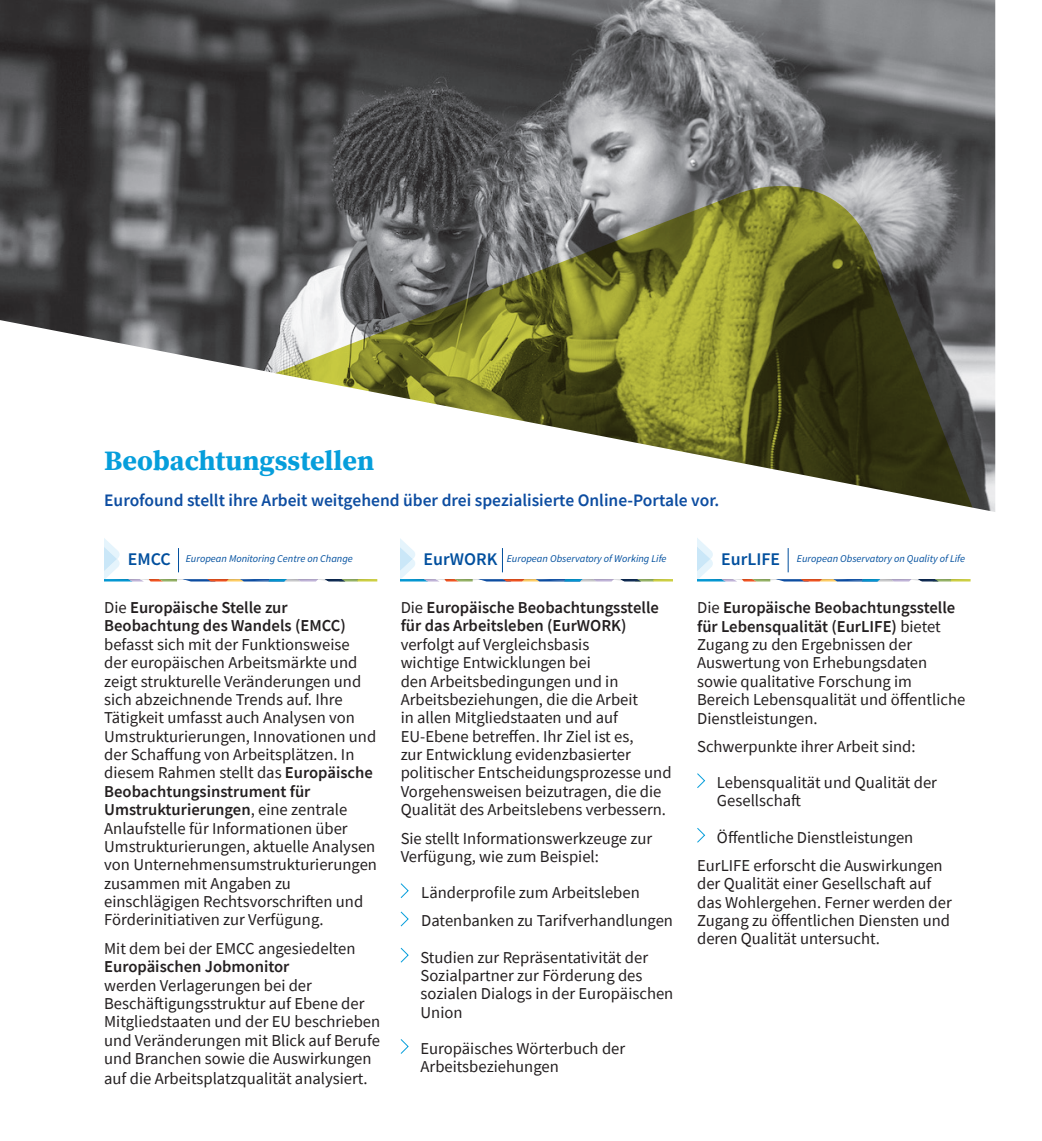
<style>
.page{position:relative;width:1042px;height:1141px;background:#fff}
.page>*{position:absolute;margin:0;border:0;box-sizing:border-box;transform-origin:0 0}
.Serif_Subhead__2{font:700 28px "Source Serif Pro";color:#069edb}
.EF_Body_9_5pt{font:600 17.5px "Source Sans Pro";color:#0d4da1}
.EF_Body_9_5pt-2{font:16.62px/18.4px "Source Sans Pro";color:#231f20}
.t1{font:italic 10.33px "Source Sans Pro";color:#014f9e}
.s1{font-weight:600;font-style:normal;font-size:17.85px}
.s2{font-weight:600}
</style>
<div class="page">
<img style="left:0;top:0;width:995px;height:156px">
<svg style="left:0;top:156px;width:996px;height:164px;background:#6b6c5b"></svg>
<svg style="left:0;top:320px;width:996px;height:262px"></svg>
<svg style="left:104px;top:535px;width:273px;height:47px"></svg>
<svg style="left:401px;top:535px;width:272px;height:47px"></svg>
<svg style="left:400px;top:883px;width:9px;height:15px"></svg>
<svg style="left:400px;top:911px;width:9px;height:16px"></svg>
<svg style="left:400px;top:947px;width:9px;height:16px"></svg>
<svg style="left:400px;top:1039px;width:9px;height:15px"></svg>
<svg style="left:697px;top:535px;width:273px;height:47px"></svg>
<svg style="left:697px;top:773px;width:9px;height:15px"></svg>
<svg style="left:697px;top:828px;width:9px;height:15px"></svg>
<p class="Serif_Subhead__2" style="left:104px;top:445px;width:272px">Beobachtungsstellen</p>
<p class="EF_Body_9_5pt" style="left:104px;top:489px;width:617px">Eurofound stellt ihre Arbeit weitgehend über drei spezialisierte Online-Portale vor.</p>
<p class="t1" style="left:128px;top:552px;width:226px"><span class="s1">EMCC</span> European Monitoring Centre on Change</p>
<p class="EF_Body_9_5pt-2" style="left:104px;top:598px;width:274px">Die <span class="s2">Europäische Stelle zur Beobachtung des Wandels (EMCC) </span>befasst sich mit der Funktionsweise der europäischen Arbeitsmärkte und zeigt strukturelle Veränderungen und sich abzeichnende Trends auf. Ihre Tätigkeit umfasst auch Analysen von Umstrukturierungen, Innovationen und der Schaffung von Arbeitsplätzen. In diesem Rahmen stellt das <span class="s2">Europäische Beobachtungsinstrument für Umstrukturierungen</span>, eine zentrale Anlaufstelle für Informationen über Umstrukturierungen, aktuelle Analysen von Unternehmensumstrukturierungen zusammen mit Angaben zu einschlägigen Rechtsvorschriften und Förderinitiativen zur Verfügung.</p>
<p class="EF_Body_9_5pt-2" style="left:104px;top:939px;width:278px">Mit dem bei der EMCC angesiedelten <span class="s2">Europäischen Jobmonitor<br></span>werden Verlagerungen bei der Beschäftigungsstruktur auf Ebene der Mitgliedstaaten und der EU beschrieben und Veränderungen mit Blick auf Berufe und Branchen sowie die Auswirkungen</p>
<p class="EF_Body_9_5pt-2" style="left:104px;top:1069px;width:265px">auf die Arbeitsplatzqualität analysiert.</p>
<p class="t1" style="left:424px;top:552px;width:244px"><span class="s1">EurWORK</span> European Observatory of Working Life</p>
<p class="EF_Body_9_5pt-2" style="left:401px;top:598px;width:272px">Die <span class="s2">Europäische Beobachtungsstelle für das Arbeitsleben (EurWORK) </span>verfolgt auf Vergleichsbasis<br>wichtige Entwicklungen bei<br>den Arbeitsbedingungen und in Arbeitsbeziehungen, die die Arbeit<br>in allen Mitgliedstaaten und auf EU-Ebene betreffen. Ihr Ziel ist es,<br>zur Entwicklung evidenzbasierter politischer Entscheidungsprozesse und Vorgehensweisen beizutragen, die die Qualität des Arbeitslebens verbessern.</p>
<p class="EF_Body_9_5pt-2" style="left:401px;top:829px;width:253px">Sie stellt Informationswerkzeuge zur<br>Verfügung, wie zum Beispiel:</p>
<p class="EF_Body_9_5pt-2" style="left:421px;top:883px;width:220px">Länderprofile zum Arbeitsleben</p>
<p class="EF_Body_9_5pt-2" style="left:421px;top:912px;width:253px">Datenbanken zu Tarifverhandlungen</p>
<p class="EF_Body_9_5pt-2" style="left:420px;top:948px;width:254px">Studien zur Repräsentativität der<br>Sozialpartner zur Förderung des sozialen Dialogs in der Europäischen<br>Union</p>
<p class="EF_Body_9_5pt-2" style="left:420px;top:1039px;width:206px">Europäisches Wörterbuch der<br>Arbeitsbeziehungen</p>
<p class="t1" style="left:721px;top:552px;width:245px"><span class="s1">EurLIFE</span> European Observatory on Quality of Life</p>
<p class="EF_Body_9_5pt-2" style="left:697px;top:599px;width:270px">Die <span class="s2">Europäische Beobachtungsstelle für Lebensqualität (EurLIFE)</span> bietet<br>Zugang zu den Ergebnissen der<br>Auswertung von Erhebungsdaten sowie qualitative Forschung im<br>Bereich Lebensqualität und öffentliche<br>Dienstleistungen.</p>
<p class="EF_Body_9_5pt-2" style="left:697px;top:737px;width:220px">Schwerpunkte ihrer Arbeit sind:</p>
<p class="EF_Body_9_5pt-2" style="left:717px;top:773px;width:222px">Lebensqualität und Qualität der<br>Gesellschaft</p>
<p class="EF_Body_9_5pt-2" style="left:717px;top:828px;width:198px">Öffentliche Dienstleistungen</p>
<p class="EF_Body_9_5pt-2" style="left:697px;top:856px;width:256px">EurLIFE erforscht die Auswirkungen der Qualität einer Gesellschaft auf das Wohlergehen. Ferner werden der Zugang zu öffentlichen Diensten und deren Qualität untersucht.</p>
</div>
